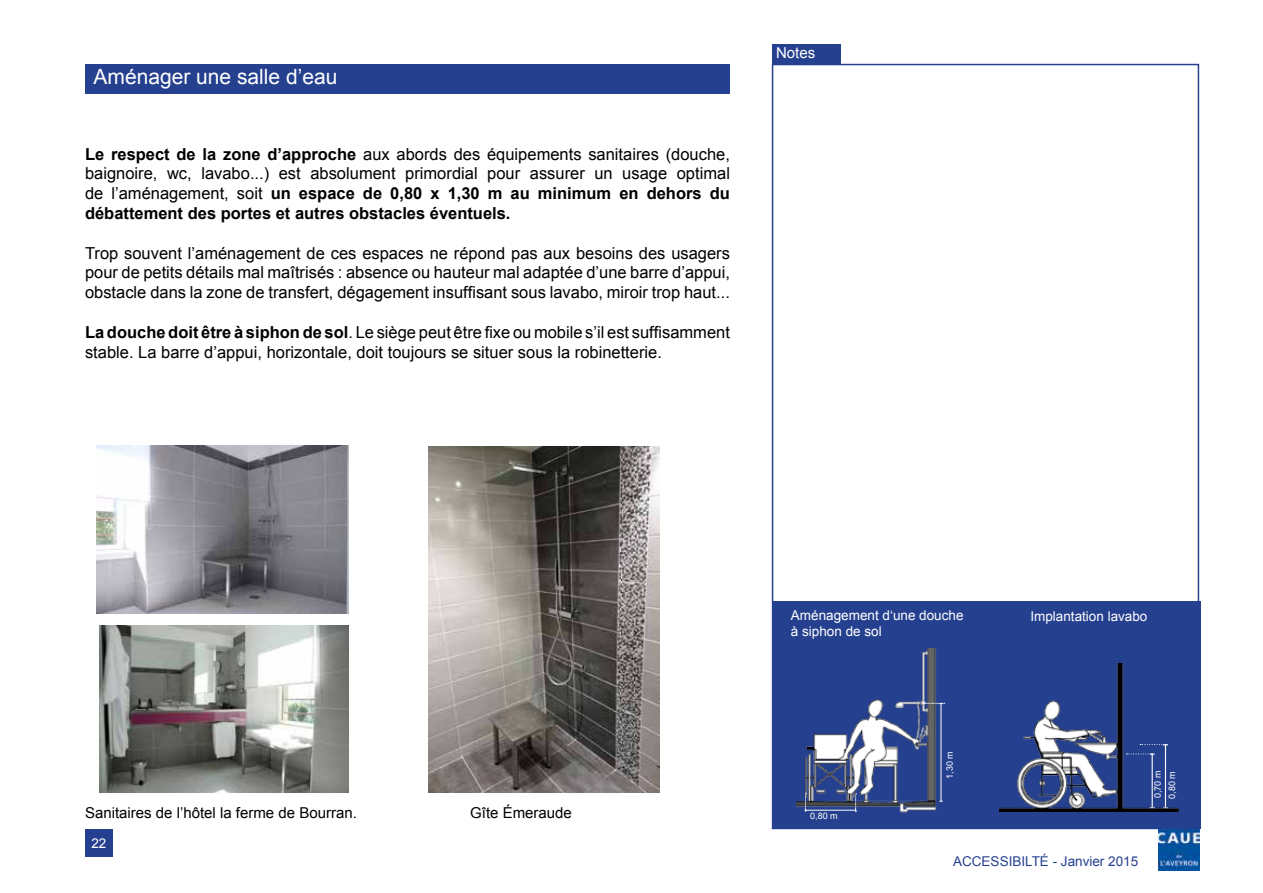
<style>
.page{position:relative;width:1263px;height:893px;background:#fff}
.page>*{position:absolute;margin:0;border:0;box-sizing:border-box;transform-origin:0 0}
.t1{font:21px "Arial";color:#fff}
.t2{font:16.5px/19.8px "Arial";color:#000;text-align:justify}
.t3{font:15px "Arial";color:#000}
.t4{font:15px "Arial";color:#fff}
.t5{font:13.5px/16.2px "Arial";color:#fff}
.t6{font:13.5px "Arial";color:#25408f}
.t7{font:9px/14.4px "Arial";color:#fff}
.s1{font-weight:700}
</style>
<div class="page">
<img style="left:1158px;top:829px;width:41px;height:41px">
<div style="left:85px;top:829px;width:28px;height:28px;background:#25408f"></div>
<div style="left:772px;top:44px;width:68px;height:20px;background:#25408f"></div>
<div style="left:772px;top:602px;width:428px;height:227px;background:#25408f"></div>
<img style="left:999px;top:664px;width:179px;height:147px">
<img style="left:796px;top:648px;width:144px;height:165px">
<hr style="left:805px;top:810px;width:50px;height:1px;background:#fff">
<hr style="left:941px;top:704px;width:1px;height:97px;background:#fff">
<svg style="left:805px;top:793px;width:1px;height:19px"></svg>
<svg style="left:855px;top:794px;width:2px;height:18px"></svg>
<svg style="left:925px;top:703px;width:20px;height:1px"></svg>
<img style="left:97px;top:446px;width:252px;height:168px">
<img style="left:99px;top:626px;width:250px;height:167px">
<img style="left:428px;top:446px;width:231px;height:347px">
<div style="left:85px;top:64px;width:645px;height:30px;background:#25408f"></div>
<p class="t1" style="left:94px;top:62px;width:245px">Aménager une salle d’eau</p>
<p class="t2" style="left:85px;top:144px;width:646px"><span class="s1">Le respect de la zone d’approche</span> aux abords des équipements sanitaires (douche, baignoire, wc, lavabo...) est absolument primordial pour assurer un usage optimal de l’aménagement, soit <span class="s1">un espace de 0,80 x 1,30 m au minimum en dehors du débattement des portes et autres obstacles éventuels.</span></p>
<p class="t2" style="left:85px;top:243px;width:646px">Trop souvent l’aménagement de ces espaces ne répond pas aux besoins des usagers pour de petits détails mal maîtrisés : absence ou hauteur mal adaptée d’une barre d’appui, obstacle dans la zone de transfert, dégagement insuffisant sous lavabo, miroir trop haut...</p>
<p class="t2" style="left:85px;top:322px;width:646px"><span class="s1">La douche doit être à siphon de sol</span>. Le siège peut être fixe ou mobile s’il est suffisamment stable. La barre d’appui, horizontale, doit toujours se situer sous la robinetterie.</p>
<p class="t4" style="left:776px;top:43px;width:41px">Notes</p>
<p class="t3" style="left:85px;top:803px;width:273px">Sanitaires de l’hôtel la ferme de Bourran.</p>
<p class="t3" style="left:470px;top:803px;width:103px">Gîte Émeraude</p>
<p class="t5" style="left:91px;top:835px;width:17px">22</p>
<p class="t5" style="left:791px;top:608px;width:174px">Aménagement d‘une douche à siphon de sol</p>
<p class="t7" style="left:810px;top:809px;width:29px">0,80 m</p>
<p class="t7" style="left:942px;top:779px;width:29px;rotate:-90deg">1,30 m</p>
<p class="t5" style="left:1030px;top:609px;width:119px">Implantation lavabo</p>
<p class="t7" style="left:1150px;top:798px;width:29px;rotate:-90deg">0,70 m<br>0,80 m</p>
<p class="t6" style="left:953px;top:852px;width:187px">ACCESSIBILTÉ - Janvier 2015</p>
</div>
